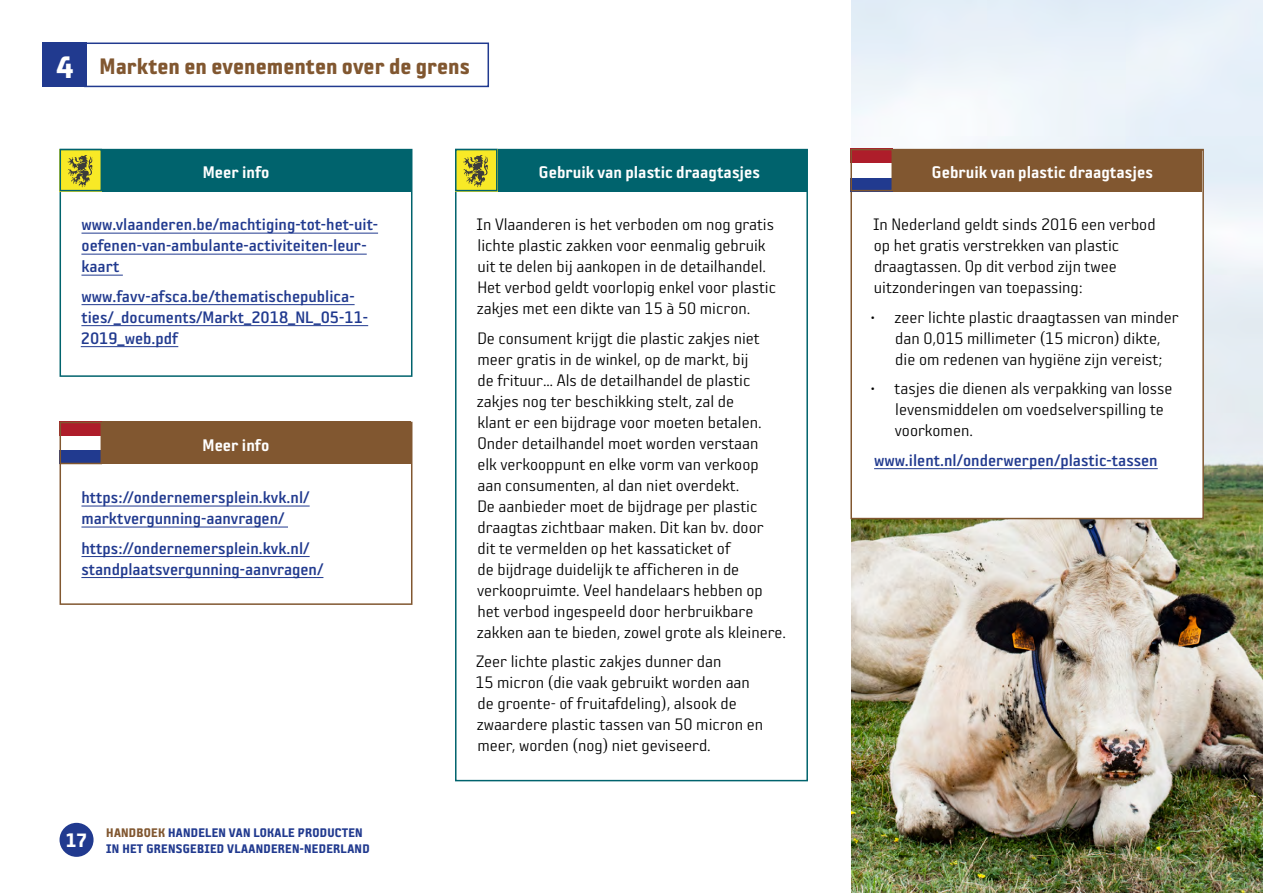
<style>
.page{position:relative;width:1263px;height:893px;background:#fff}
.page>*{position:absolute;margin:0;border:0;box-sizing:border-box;transform-origin:0 0}
.t1{font:24.3px "Sophisto OT E Gauge";color:#815730}
.t2{font:18.3px "Sophisto OT D Gauge";color:#fff}
.t3{font:18px/21px "Sophisto OT A Gauge";color:#000}
.t4{font:18px/21px "Sophisto OT C Gauge";color:#213a8f}
.t5{font:13.5px/16.2px "Sophisto OT E Gauge";letter-spacing:.02em;color:#213a8f}
.s1{font-size:33.75px;color:#fff}
.s2{font-size:21px;color:#fff}
.s3{color:#815730}
</style>
<div class="page">
<img style="left:851px;top:0;width:412px;height:893px">
<div style="left:455px;top:149px;width:353px;height:632px;background:#fff;border:2px solid #00636d"></div>
<div style="left:850px;top:149px;width:354px;height:370px;background:#fff;border:2px solid #815730"></div>
<div style="left:850px;top:149px;width:352px;height:42px;background:#815730"></div>
<hr style="left:874px;top:468px;width:284px;height:1px;background:#213a8f">
<div style="left:60px;top:422px;width:352px;height:183px;background:#fff;border:2px solid #815730"></div>
<div style="left:60px;top:422px;width:351px;height:42px;background:#815730"></div>
<hr style="left:81px;top:506px;width:229px;height:1px;background:#213a8f">
<hr style="left:81px;top:527px;width:207px;height:1px;background:#213a8f">
<hr style="left:81px;top:556px;width:229px;height:1px;background:#213a8f">
<hr style="left:81px;top:577px;width:242px;height:1px;background:#213a8f">
<div style="left:455px;top:149px;width:351px;height:42px;background:#00636d"></div>
<div style="left:60px;top:149px;width:352px;height:228px;background:#fff;border:2px solid #00636d"></div>
<hr style="left:82px;top:233px;width:296px;height:1px;background:#213a8f">
<hr style="left:81px;top:254px;width:286px;height:1px;background:#213a8f">
<hr style="left:81px;top:275px;width:42px;height:1px;background:#213a8f">
<hr style="left:82px;top:304px;width:273px;height:1px;background:#213a8f">
<hr style="left:81px;top:325px;width:287px;height:1px;background:#213a8f">
<hr style="left:81px;top:346px;width:97px;height:1px;background:#213a8f">
<div style="left:60px;top:149px;width:351px;height:42px;background:#00636d"></div>
<div style="left:60px;top:422px;width:42px;height:42px;background:#213a8f"></div>
<div style="left:60px;top:422px;width:42px;height:28px;background:#fff"></div>
<div style="left:60px;top:422px;width:42px;height:14px;background:#ae1d2a"></div>
<div style="left:60px;top:422px;width:42px;height:42px;border:2px solid #815730"></div>
<div style="left:850px;top:149px;width:43px;height:42px;background:#213a8f"></div>
<div style="left:850px;top:149px;width:43px;height:28px;background:#fff"></div>
<div style="left:850px;top:149px;width:43px;height:14px;background:#ae1d2a"></div>
<div style="left:850px;top:149px;width:43px;height:42px;border:2px solid #815730"></div>
<div style="left:84px;top:43px;width:405px;height:44px;border:2px solid #213a8f"></div>
<div style="left:43px;top:43px;width:44px;height:44px;background:#213a8f"></div>
<div style="left:60px;top:149px;width:42px;height:42px;background:#f8e926"></div>
<svg style="left:67px;top:155px;width:26px;height:33px"></svg>
<div style="left:60px;top:149px;width:42px;height:42px;border:2px solid #00636d"></div>
<div style="left:455px;top:149px;width:42px;height:42px;background:#f8e926"></div>
<svg style="left:463px;top:155px;width:25px;height:33px"></svg>
<div style="left:455px;top:149px;width:42px;height:42px;border:2px solid #00636d"></div>
<div style="left:60px;top:823px;width:34px;height:34px;background:#213a8f;border-radius:50%"></div>
<h1 class="t1" style="left:56px;top:51px;width:415px"><span class="s1">4</span> Markten en evenementen over de grens</h1>
<p class="t2" style="left:203px;top:161px;width:68px">Meer info</p>
<p class="t2" style="left:539px;top:161px;width:223px">Gebruik van plastic draagtasjes</p>
<p class="t2" style="left:932px;top:161px;width:223px">Gebruik van plastic draagtasjes</p>
<p class="t4" style="left:81px;top:213px;width:298px">www.vlaanderen.be/machtiging-tot-het-uit&shy;oefenen-van-ambulante-activiteiten-leur&shy;kaart</p>
<p class="t4" style="left:81px;top:285px;width:289px">www.favv-afsca.be/thematischepublica&shy;ties/_documents/Markt_2018_NL_05-11-<br>2019_web.pdf</p>
<p class="t2" style="left:203px;top:434px;width:68px">Meer info</p>
<p class="t4" style="left:81px;top:486px;width:230px">https://ondernemersplein.kvk.nl/ marktvergunning-aanvragen/</p>
<p class="t4" style="left:81px;top:537px;width:244px">https://ondernemersplein.kvk.nl/ standplaatsvergunning-aanvragen/</p>
<p class="t5" style="left:106px;top:824px;width:265px;text-indent:-41px"><span class="s2">17</span> <span class="s3">HANDBOEK</span> HANDELEN VAN LOKALE PRODUCTEN<br>IN HET GRENSGEBIED VLAANDEREN-NEDERLAND</p>
<p class="t3" style="left:476px;top:214px;width:301px">In Vlaanderen is het verboden om nog gratis lichte plastic zakken voor eenmalig gebruik uit te delen bij aankopen in de detailhandel.<br>Het verbod geldt voorlopig enkel voor plastic zakjes met een dikte van 15 à 50 micron.</p>
<p class="t3" style="left:477px;top:327px;width:311px">De consument krijgt die plastic zakjes niet meer gratis in de winkel, op de markt, bij<br>de frituur… Als de detailhandel de plastic zakjes nog ter beschikking stelt, zal de<br>klant er een bijdrage voor moeten betalen.<br>Onder detailhandel moet worden verstaan<br>elk verkooppunt en elke vorm van verkoop aan consumenten, al dan niet overdekt.<br>De aanbieder moet de bijdrage per plastic draagtas zichtbaar maken. Dit kan bv. door<br>dit te vermelden op het kassaticket of<br>de bijdrage duidelijk te afficheren in de verkoopruimte. Veel handelaars hebben op het verbod ingespeeld door herbruikbare zakken aan te bieden, zowel grote als kleinere.</p>
<p class="t3" style="left:475px;top:651px;width:289px">Zeer lichte plastic zakjes dunner dan<br>15 micron (die vaak gebruikt worden aan de groente- of fruitafdeling), alsook de zwaardere plastic tassen van 50 micron en meer, worden (nog) niet geviseerd.</p>
<p class="t3" style="left:873px;top:214px;width:284px">In Nederland geldt sinds 2016 een verbod op het gratis verstrekken van plastic draagtassen. Op dit verbod zijn twee uitzonderingen van toepassing:</p>
<p class="t3" style="left:870px;top:306px;width:310px;text-align:center">• zeer lichte plastic draagtassen van minder dan 0,015 millimeter (15 micron) dikte,<br>die om redenen van hygiëne zijn vereist;</p>
<p class="t3" style="left:895px;top:378px;width:279px;text-indent:-25px">• tasjes die dienen als verpakking van losse levensmiddelen om voedselverspilling te voorkomen.</p>
<p class="t4" style="left:874px;top:449px;width:285px">www.ilent.nl/onderwerpen/plastic-tassen</p>
</div>
